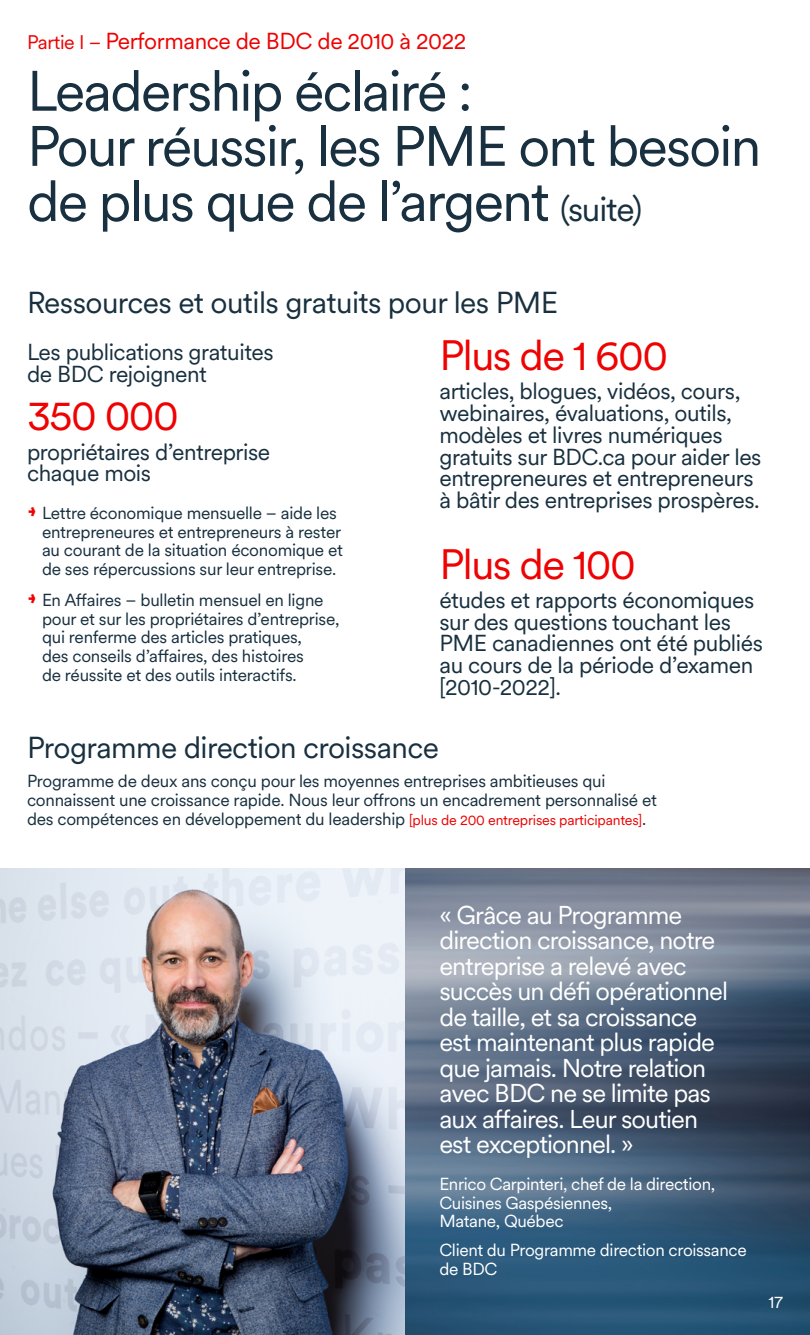
<style>
.page{position:relative;width:810px;height:1335px;background:#fff}
.page>*{position:absolute;margin:0;border:0;box-sizing:border-box;transform-origin:0 0}
.t1{font:56.25px/55.1px "Circular XX";letter-spacing:-.035em;color:#18303f}
.t2{font:42px "Circular XX";letter-spacing:-.035em;color:#ee0202}
.t3{font:30px "Circular XX";letter-spacing:-.02em;color:#18303f}
.t4{font:25.5px/25.5px "Circular XX";letter-spacing:-.035em;color:#fff}
.t5{font:22.88px/21.8px "Circular XX";letter-spacing:-.02em;color:#18303f}
.t6{font:22.88px "Circular XX";letter-spacing:-.02em;color:#ee0202}
.t7{font:17.25px/18.8px "Circular XX";letter-spacing:-.015em;color:#18303f}
.t8{font:17.25px/18.8px "Circular XX";letter-spacing:-.02em;color:#fff}
.s1{font-size:19.5px}
.s2{font-size:33.75px}
.s3{font-size:14.25px;color:#ee0202}
</style>
<div class="page">
<img style="left:0;top:868px;width:810px;height:467px">
<h3 class="t6" style="left:27px;top:26px;width:441px"><span class="s1">Partie I –</span> Performance de BDC de 2010 à 2022</h3>
<h1 class="t1" style="left:27px;top:61px;width:736px">Leadership éclairé :<br>Pour réussir, les PME ont besoin de plus que de l’argent <span class="s2">(suite)</span></h1>
<h3 class="t3" style="left:27px;top:283px;width:533px">Ressources et outils gratuits pour les PME</h3>
<h3 class="t5" style="left:27px;top:340px;width:248px">Les publications gratuites de BDC rejoignent</h3>
<h2 class="t2" style="left:27px;top:387px;width:153px">350 000</h2>
<h3 class="t5" style="left:27px;top:440px;width:245px">propriétaires d’entreprise chaque mois</h3>
<p class="t7" style="left:42px;top:503px;width:302px">Lettre économique mensuelle – aide les entrepreneures et entrepreneurs à rester au courant de la situation économique et de ses répercussions sur leur entreprise.</p>
<p class="t7" style="left:42px;top:590px;width:299px">En Affaires – bulletin mensuel en ligne pour et sur les propriétaires d’entreprise, qui renferme des articles pratiques,<br>des conseils d’affaires, des histoires<br>de réussite et des outils interactifs.</p>
<h2 class="t2" style="left:439px;top:327px;width:230px">Plus de 1 600</h2>
<h3 class="t5" style="left:439px;top:380px;width:324px">articles, blogues, vidéos, cours, webinaires, évaluations, outils, modèles et livres numériques gratuits sur BDC.ca pour aider les entrepreneures et entrepreneurs à bâtir des entreprises prospères.</h3>
<h2 class="t2" style="left:439px;top:536px;width:198px">Plus de 100</h2>
<h3 class="t5" style="left:439px;top:588px;width:325px">études et rapports économiques sur des questions touchant les<br>PME canadiennes ont été publiés au cours de la période d’examen [2010-2022].</h3>
<h3 class="t3" style="left:27px;top:728px;width:414px">Programme direction croissance</h3>
<p class="t7" style="left:27px;top:771px;width:631px">Programme de deux ans conçu pour les moyennes entreprises ambitieuses qui connaissent une croissance rapide. Nous leur offrons un encadrement personnalisé et des compétences en développement du leadership <span class="s3">[plus de 200 entreprises participantes]</span>.</p>
<p class="t4" style="left:439px;top:901px;width:290px">« Grâce au Programme direction croissance, notre entreprise a relevé avec succès un défi opérationnel de taille, et sa croissance est maintenant plus rapide que jamais. Notre relation avec BDC ne se limite pas aux affaires. Leur soutien est exceptionnel. »</p>
<p class="t8" style="left:439px;top:1174px;width:277px">Enrico Carpinteri, chef de la direction,<br>Cuisines Gaspésiennes,<br>Matane, Québec</p>
<p class="t8" style="left:439px;top:1240px;width:309px">Client du Programme direction croissance de BDC</p>
<p class="t8" style="left:768px;top:1292px;width:16px">17</p>
</div>
